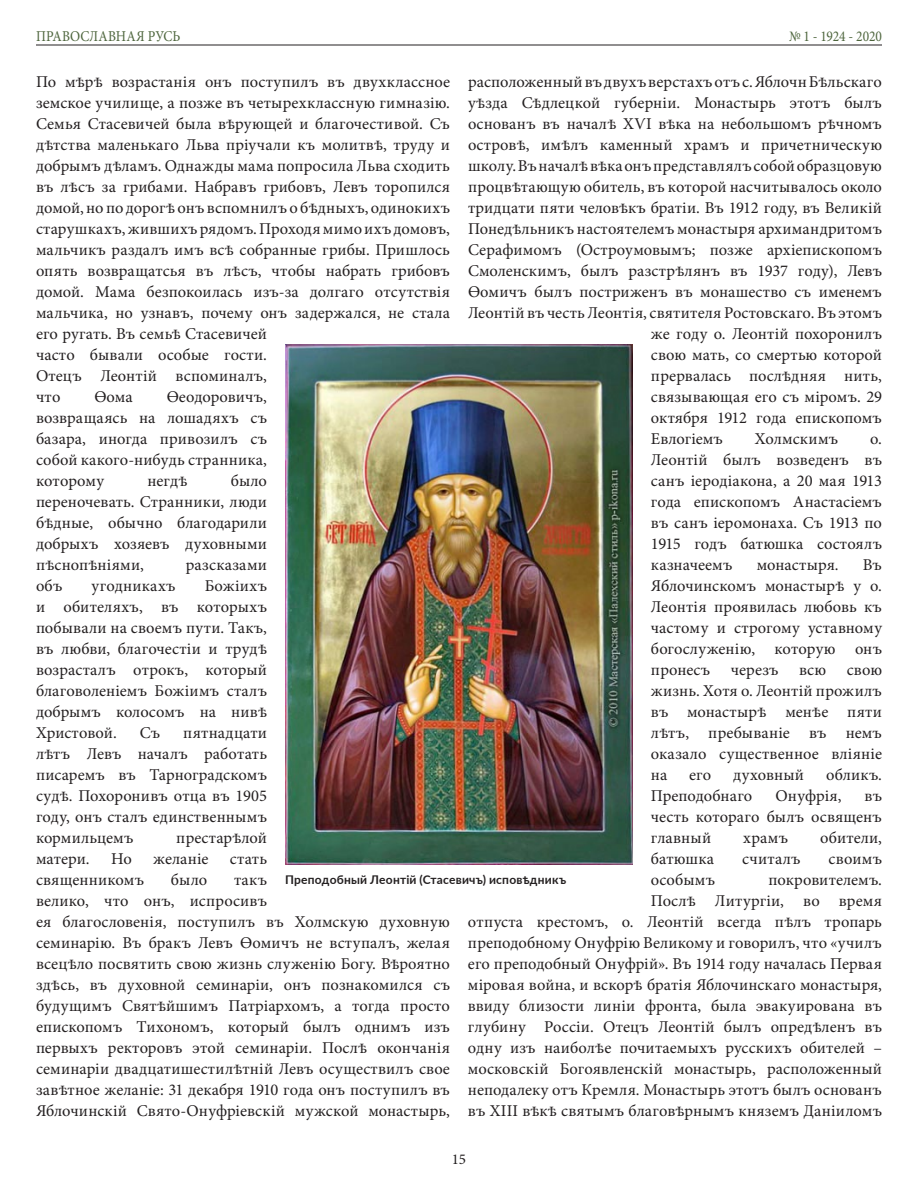
<style>
.page{position:relative;width:918px;height:1188px;background:#fff}
.page>*{position:absolute;margin:0;border:0;box-sizing:border-box;transform-origin:0 0}
.t1{font:16.5px/21px "Minion Pro";letter-spacing:.01em;color:#231f20;text-align:justify}
.t2{font:15px "Minion Pro";color:#4d653c;scale:.9 1}
.t3{font:15px "Minion Pro";color:#231f20}
.t4{font:700 12px "Lato";letter-spacing:.02em;color:#231f20}
</style>
<div class="page">
<img style="left:285px;top:344px;width:348px;height:521px">
<hr style="left:36px;top:45px;width:846px;height:1px;background:#231f20">
<p class="t2" style="left:36px;top:26px;width:162px">ПРАВОСЛАВНАЯ РУСЬ</p>
<p class="t2" style="left:789px;top:26px;width:105px">№ 1 - 1924 - 2020</p>
<p class="t1" style="left:36px;top:71px;width:416px;text-align:left">По мѣрѣ возрастанія онъ поступилъ въ двухклассное земское училище, а позже въ четырехклассную гимназію.<br>Семья Стасевичей была вѣрующей и благочестивой. Съ дѣтства маленькаго Льва пріучали къ молитвѣ, труду и добрымъ дѣламъ. Однажды мама попросила Льва сходить въ лѣсъ за грибами. Набравъ грибовъ, Левъ торопился домой, но по дорогѣ онъ вспомнилъ о бѣдныхъ, одинокихъ старушкахъ, жившихъ рядомъ. Проходя мимо ихъ домовъ, мальчикъ раздалъ имъ всѣ собранные грибы. Пришлось опять возвращатсья въ лѣсъ, чтобы набрать грибовъ домой. Мама безпокоилась изъ-за долгаго отсутствія мальчика, но узнавъ, почему онъ задержался, не стала его ругать. Въ семьѣ Стасевичей<br>часто бывали особые гости.<br>Отецъ Леонтій вспоминалъ,<br>что</p>
<p class="t1" style="left:36px;top:386px;width:233px;text-indent:131px">Ѳеодоровичъ, возвращаясь на лошадяхъ съ базара, иногда привозилъ съ собой какого-нибудь странника, которому</p>
<p class="t1" style="left:94px;top:386px;width:40px">Ѳома</p>
<p class="t1" style="left:36px;top:470px;width:233px;text-indent:195px">было переночевать. Странники, люди бѣдные, обычно благодарили добрыхъ хозяевъ духовными пѣснопѣніями,</p>
<p class="t1" style="left:148px;top:470px;width:41px">негдѣ</p>
<p class="t1" style="left:186px;top:554px;width:83px">разсказами</p>
<p class="t1" style="left:36px;top:575px;width:28px">объ</p>
<p class="t1" style="left:92px;top:575px;width:86px">угодникахъ</p>
<p class="t1" style="left:36px;top:575px;width:233px;text-indent:169px">Божіихъ и обителяхъ, въ которыхъ побывали на своемъ пути. Такъ, въ любви, благочестіи и трудѣ возрасталъ отрокъ, который благоволеніемъ Божіимъ сталъ добрымъ колосомъ на нивѣ Христовой.</p>
<p class="t1" style="left:140px;top:722px;width:22px">Съ</p>
<p class="t1" style="left:36px;top:722px;width:233px;text-indent:147px">пятнадцати лѣтъ Левъ началъ работать писаремъ въ Тарноградскомъ судѣ. Похоронивъ отца въ 1905 году, онъ сталъ единственнымъ кормильцемъ</p>
<p class="t1" style="left:176px;top:827px;width:92px">престарѣлой</p>
<p class="t1" style="left:468px;top:71px;width:416px">расположенный въ двухъ верстахъ отъ с. Яблочн Бѣльскаго</p>
<p class="t1" style="left:468px;top:92px;width:415px">уѣзда Сѣдлецкой губерніи. Монастырь этотъ былъ</p>
<p class="t1" style="left:468px;top:113px;width:415px">основанъ въ началѣ ХѴI вѣка на небольшомъ рѣчномъ</p>
<p class="t1" style="left:468px;top:134px;width:416px">островѣ, имѣлъ каменный храмъ и причетническую</p>
<p class="t1" style="left:468px;top:155px;width:415px">школу. Въ началѣ вѣка онъ представлялъ собой образцовую</p>
<p class="t1" style="left:468px;top:176px;width:416px">процвѣтающую обитель, въ которой насчитывалось около</p>
<p class="t1" style="left:468px;top:197px;width:415px">тридцати пяти человѣкъ братіи. Въ 1912 году, въ Великій</p>
<p class="t1" style="left:468px;top:218px;width:416px">Понедѣльникъ настоятелемъ монастыря архимандритомъ</p>
<p class="t1" style="left:468px;top:239px;width:416px">Серафимомъ (Остроумовымъ; позже архіепископомъ</p>
<p class="t1" style="left:468px;top:260px;width:416px">Смоленскимъ, былъ разстрѣлянъ въ 1937 году), Левъ</p>
<p class="t1" style="left:468px;top:281px;width:415px">Ѳомичъ былъ постриженъ въ монашество съ именемъ</p>
<p class="t1" style="left:468px;top:302px;width:416px">Леонтій въ честь Леонтія, святителя Ростовскаго. Въ этомъ</p>
<p class="t1" style="left:651px;top:323px;width:233px">же году о. Леонтій похоронилъ</p>
<p class="t1" style="left:651px;top:344px;width:233px">свою мать, со смертью которой</p>
<p class="t1" style="left:651px;top:365px;width:233px">прервалась послѣдняя нить,</p>
<p class="t1" style="left:651px;top:386px;width:233px">связывающая его съ міромъ. 29</p>
<p class="t1" style="left:651px;top:407px;width:233px">октября 1912 года епископомъ</p>
<p class="t1" style="left:651px;top:428px;width:74px">Евлогіемъ</p>
<p class="t1" style="left:755px;top:428px;width:85px">Холмскимъ</p>
<p class="t1" style="left:651px;top:428px;width:233px;text-indent:219px">о.<br>Леонтій былъ возведенъ въ санъ іеродіакона, а 20 мая 1913 года епископомъ Анастасіемъ въ санъ іеромонаха. Съ 1913 по 1915 годъ батюшка состоялъ казначеемъ</p>
<p class="t1" style="left:651px;top:554px;width:233px;text-indent:212px">Въ Яблочинскомъ монастырѣ у о.<br>Леонтія проявилась любовь къ частому и строгому уставному богослуженію, которую онъ пронесъ черезъ всю свою жизнь. Хотя о. Леонтій прожилъ въ монастырѣ менѣе пяти лѣтъ, пребываніе въ немъ оказало существенное вліяніе на</p>
<p class="t1" style="left:757px;top:554px;width:83px">монастыря.</p>
<p class="t1" style="left:689px;top:764px;width:24px">его</p>
<p class="t1" style="left:733px;top:764px;width:72px">духовный</p>
<p class="t1" style="left:826px;top:764px;width:57px">обликъ.</p>
<p class="t1" style="left:651px;top:785px;width:103px">Преподобнаго</p>
<p class="t1" style="left:775px;top:785px;width:68px">Онуфрія,</p>
<p class="t1" style="left:651px;top:785px;width:233px;text-indent:214px">въ честь котораго былъ освященъ главный</p>
<p class="t1" style="left:743px;top:827px;width:46px">храмъ</p>
<p class="t1" style="left:820px;top:827px;width:63px">обители,</p>
<p class="t1" style="left:651px;top:848px;width:65px">батюшка</p>
<p class="t1" style="left:742px;top:848px;width:60px">считалъ</p>
<p class="t1" style="left:829px;top:848px;width:55px">своимъ</p>
<p class="t1" style="left:651px;top:869px;width:66px">особымъ</p>
<p class="t1" style="left:36px;top:848px;width:55px">матери.</p>
<p class="t1" style="left:111px;top:848px;width:22px">Но</p>
<p class="t1" style="left:153px;top:848px;width:57px">желаніе</p>
<p class="t1" style="left:230px;top:848px;width:39px">стать</p>
<p class="t1" style="left:36px;top:869px;width:110px">священникомъ</p>
<p class="t1" style="left:171px;top:869px;width:38px">было</p>
<p class="t4" style="left:285px;top:870px;width:283px">Преподобный Леонтій (Стасевичъ) исповѣдникъ</p>
<p class="t1" style="left:468px;top:869px;width:416px;text-align:right">покровителемъ.<br>Послѣ Литургіи, во время<br>отпуста крестомъ, о. Леонтій всегда пѣлъ тропарь преподобному Онуфрію Великому и говорилъ, что «училъ его преподобный Онуфрій». Въ 1914 году началась Первая міровая война, и вскорѣ братія Яблочинскаго монастыря, ввиду близости линіи фронта, была эвакуирована въ глубину Россіи. Отецъ Леонтій былъ опредѣленъ въ одну изъ наиболѣе почитаемыхъ русскихъ обителей – московскій Богоявленскій монастырь, расположенный неподалеку отъ Кремля. Монастырь этотъ былъ основанъ въ ХIII вѣкѣ святымъ благовѣрнымъ княземъ Даніиломъ</p>
<p class="t1" style="left:36px;top:869px;width:416px;text-align:left;text-indent:198px">такъ<br>велико, что онъ, испросивъ<br>ея благословенія, поступилъ въ Холмскую духовную семинарію. Въ бракъ Левъ Ѳомичъ не вступалъ, желая всецѣло посвятить свою жизнь служенію Богу. Вѣроятно здѣсь, въ духовной семинаріи, онъ познакомился съ будущимъ Святѣйшимъ Патріархомъ, а тогда просто епископомъ Тихономъ, который былъ однимъ изъ первыхъ ректоровъ этой семинаріи. Послѣ окончанія семинаріи двадцатишестилѣтній Левъ осуществилъ свое завѣтное желаніе: 31 декабря 1910 года онъ поступилъ въ Яблочинскій Свято-Онуфріевскій мужской монастырь,</p>
<p class="t3" style="left:452px;top:1149px;width:16px">15</p>
</div>
